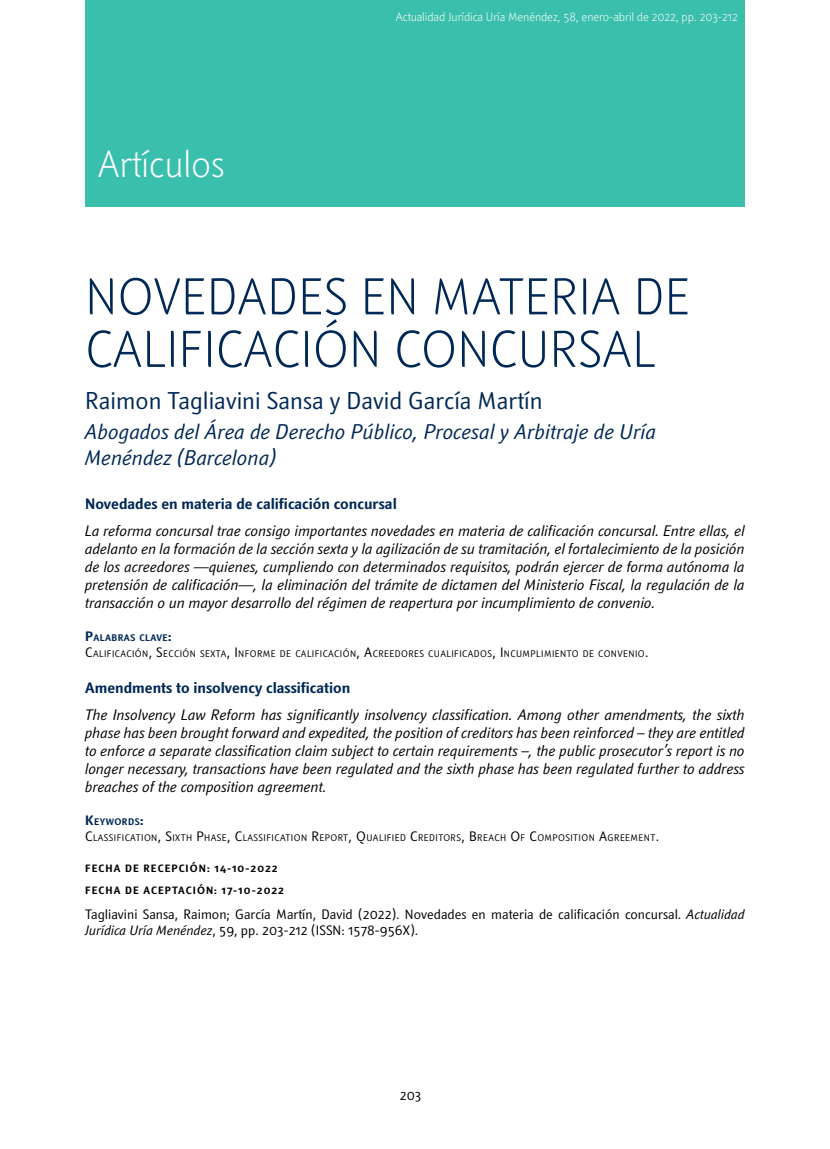
<style>
.page{position:relative;width:830px;height:1149px;background:#fff}
.page>*{position:absolute;margin:0;border:0;box-sizing:border-box;transform-origin:0 0}
.t1{font:300 51px/52.5px "Textra LT";color:#002856}
.t2{font:300 37.5px "Textra LT";letter-spacing:-.01em;color:#fff}
.t3{font:24px "Textra LT";color:#002856}
.t4{font:italic 21px/25.5px "Textra LT";color:#002856}
.t5{font:italic 15px/18px "Textra LT";color:#000;text-align:justify}
.t6{font:700 15px "Textra LT";color:#002856}
.t7{font:13.5px/16.2px "Textra LT";color:#000}
.t8{font:300 12px "Textra LT";letter-spacing:-.01em;color:#fff}
.t9{font:700 10.5px/22px "Textra LT";letter-spacing:.1em;color:#000}
.t10{font:9.45px/16.2px "Textra LT";letter-spacing:.045em;color:#000}
.s1{font-weight:700;font-size:13.5px;color:#002856}
.s2{font-weight:700;color:#002856}
.s3{font-size:13.5px}
.s4{font-style:italic}
</style>
<div class="page">
<div style="left:85px;top:0;width:659px;height:207px;background:#3bbfad"></div>
<h2 class="t2" style="left:98px;top:140px;width:128px">Artículos</h2>
<p class="t8" style="left:395px;top:9px;width:343px">Actualidad Jurídica Uría Menéndez, 58, enero-abril de 2022, pp. 203-212</p>
<h1 class="t1" style="left:85px;top:269px;width:606px">NOVEDADES EN MATERIA DE<br>CALIFICACIÓN CONCURSAL</h1>
<h3 class="t3" style="left:85px;top:386px;width:458px">Raimon Tagliavini Sansa y David García Martín</h3>
<h3 class="t4" style="left:85px;top:418px;width:572px">Abogados del Área de Derecho Público, Procesal y Arbitraje de Uría<br>Menéndez (Barcelona)</h3>
<p class="t6" style="left:85px;top:493px;width:313px">Novedades en materia de calificación concursal</p>
<p class="t5" style="left:85px;top:521px;width:661px">La reforma concursal trae consigo importantes novedades en materia de calificación concursal. Entre ellas, el adelanto en la formación de la sección sexta y la agilización de su tramitación, el fortalecimiento de la posición de los acreedores —quienes, cumpliendo con determinados requisitos, podrán ejercer de forma autónoma la pretensión de calificación—, la eliminación del trámite de dictamen del Ministerio Fiscal, la regulación de la transacción o un mayor desarrollo del régimen de reapertura por incumplimiento de convenio.</p>
<p class="t10" style="left:85px;top:629px;width:564px"><span class="s1">P</span><span class="s2">ALABRAS CLAVE</span><span class="s1">:<br></span><span class="s3">C</span>ALIFICACIÓN<span class="s3">, S</span>ECCIÓN SEXTA<span class="s3">, I</span> NFORME DE CALIFICACIÓN<span class="s3">, A</span>CREEDORES CUALIFICADOS<span class="s3">, I</span> NCUMPLIMIENTO DE CONVENIO<span class="s3">.</span></p>
<p class="t6" style="left:85px;top:677px;width:267px">Amendments to insolvency classification</p>
<p class="t5" style="left:85px;top:705px;width:661px">The Insolvency Law Reform has significantly insolvency classification. Among other amendments, the sixth phase has been brought forward and expedited, the position of creditors has been reinforced – they are entitled to enforce a separate classification claim subject to certain requirements –, the public prosecutor’s report is no longer necessary, transactions have been regulated and the sixth phase has been regulated further to address breaches of the composition agreement.</p>
<p class="t10" style="left:85px;top:813px;width:575px"><span class="s1">K</span><span class="s2">EYWORDS</span><span class="s1">:<br></span><span class="s3">C</span>LASSIFICATION<span class="s3">, S</span>IXTH <span class="s3">P</span>HASE<span class="s3">, C</span>LASSIFICATION <span class="s3">R</span>EPORT<span class="s3">, Q</span> UALIFIED <span class="s3">C</span>REDITORS<span class="s3">, B</span> REACH <span class="s3">O</span> F <span class="s3">C</span>OMPOSITION <span class="s3">A</span>GREEMENT<span class="s3">.</span></p>
<p class="t9" style="left:85px;top:856px;width:200px">FECHA DE RECEPCIÓN: 14-10-2022<br>FECHA DE ACEPTACIÓN: 17-10-2022</p>
<p class="t7" style="left:85px;top:905px;width:660px">Tagliavini Sansa, Raimon; García Martín, David (2022). Novedades en materia de calificación concursal. <span class="s4">Actualidad<br>Jurídica Uría Menéndez</span>, 59, pp. 203-212 (ISSN: 1578-956X).</p>
<p class="t7" style="left:400px;top:1086px;width:23px">203</p>
</div>
